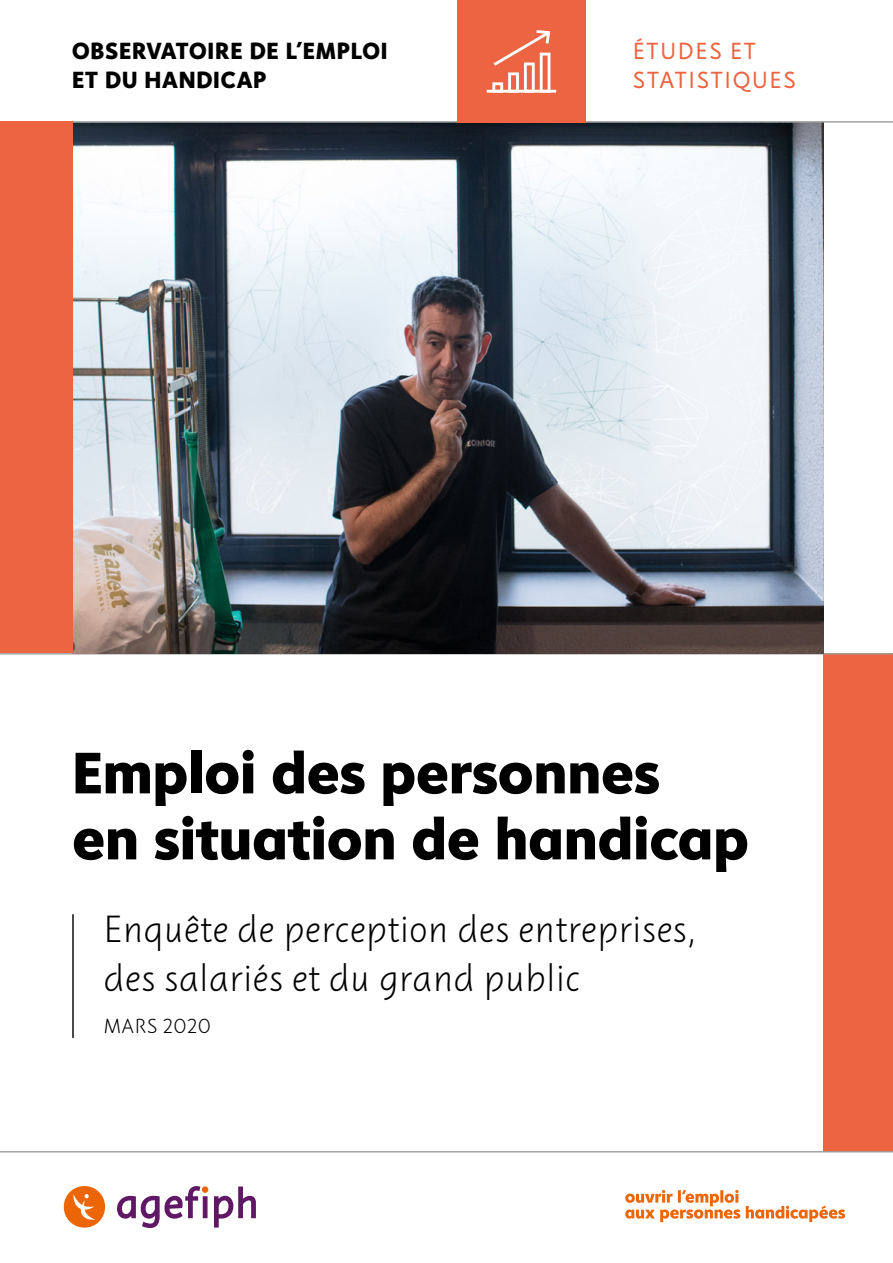
<style>
.page{position:relative;width:893px;height:1263px;background:#fff}
.page>*{position:absolute;margin:0;border:0;box-sizing:border-box;transform-origin:0 0}
.t1{font:800 60px/66px "Instant 5";color:#000}
.t2{font:39px/49.5px "Instant 2 Quick";color:#000}
.t3{font:800 24px/28.8px "Instant 5";letter-spacing:.03em;color:#000}
.t4{font:24px/28.8px "Instant 3";letter-spacing:.07em;color:#ec6441}
.t5{font:21px "Instant 2 Quick";letter-spacing:.025em;color:#000}
</style>
<div class="page">
<div style="left:824px;top:654px;width:69px;height:498px;background:#ec6441"></div>
<hr style="left:0;top:653px;width:893px;height:1px;background:#9d9d9c">
<img style="left:72px;top:123px;width:752px;height:530px">
<svg style="left:625px;top:1190px;width:220px;height:32px"></svg>
<svg style="left:117px;top:1186px;width:139px;height:42px"></svg>
<div style="left:202px;top:1186px;width:6px;height:7px;background:#ec6608;border-radius:50%"></div>
<svg style="left:64px;top:1186px;width:41px;height:41px"></svg>
<hr style="left:72px;top:914px;width:2px;height:124px;background:#000">
<hr style="left:0;top:1151px;width:893px;height:1px;background:#9d9d9c">
<hr style="left:0;top:121px;width:893px;height:2px;background:#9d9d9c">
<div style="left:0;top:121px;width:72px;height:532px;background:#ec6441"></div>
<div style="left:457px;top:0;width:129px;height:123px;background:#ec6441"></div>
<svg style="left:486px;top:30px;width:71px;height:63px"></svg>
<p class="t3" style="left:72px;top:36px;width:317px">OBSERVATOIRE DE L'EMPLOI<br>ET DU HANDICAP</p>
<p class="t4" style="left:633px;top:37px;width:165px">ÉTUDES ET<br>STATISTIQUES</p>
<h1 class="t1" style="left:72px;top:739px;width:678px">Emploi des personnes<br>en situation de handicap</h1>
<p class="t2" style="left:104px;top:905px;width:593px">Enquête de perception des entreprises, des salariés et du grand public</p>
<p class="t5" style="left:104px;top:1012px;width:109px">MARS 2020</p>
</div>
